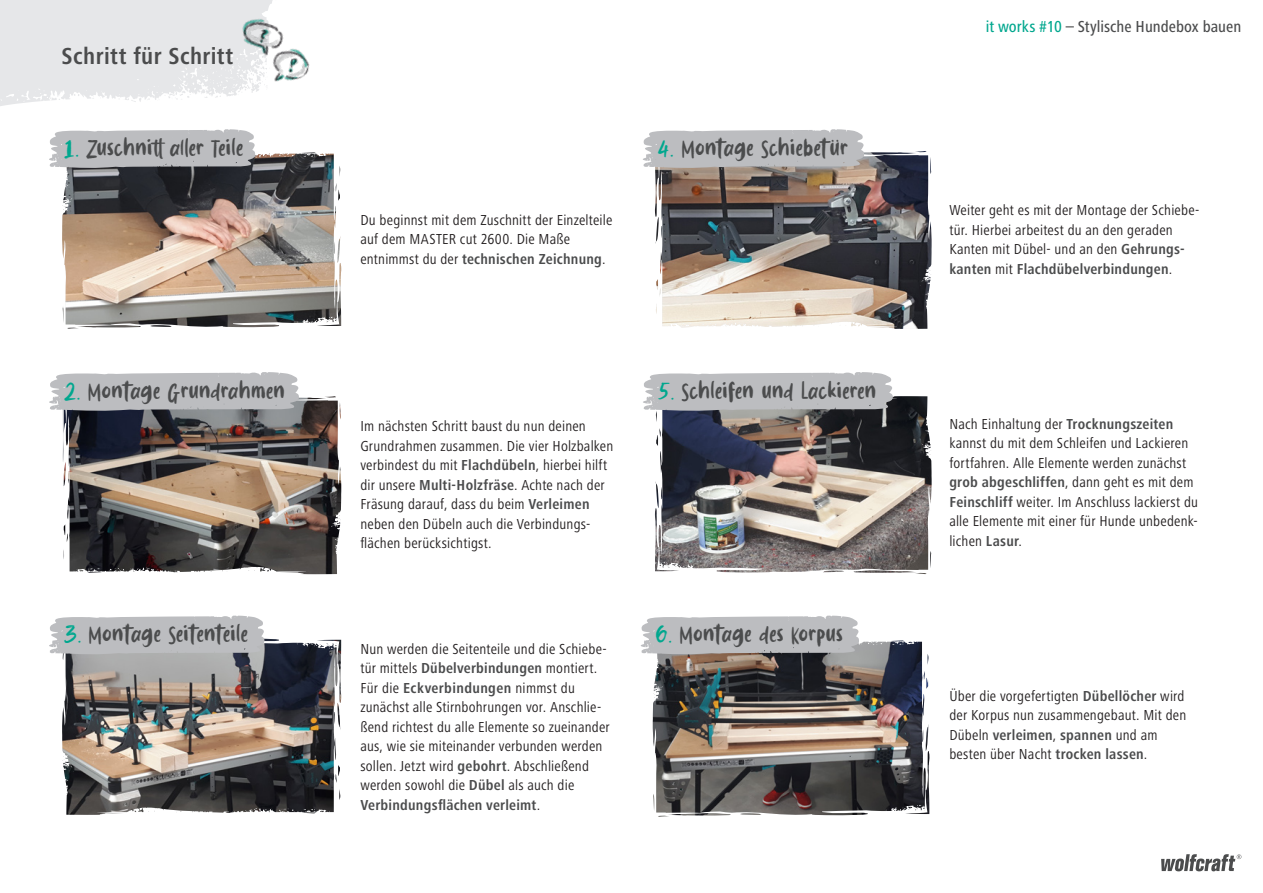
<style>
.page{position:relative;width:1263px;height:893px;background:#fff}
.page>*{position:absolute;margin:0;border:0;box-sizing:border-box;transform-origin:0 0}
.t1{font:700 condensed 24px "Frutiger Next LTW1 G";letter-spacing:.015em;color:#4b4c4d}
.t2{font:18px "Burnfolk Alt";letter-spacing:.02em;color:#4b4c4d}
.t3{font:500 condensed 16.5px "Frutiger Next LTW1 G";color:#4b4c4d}
.t4{font:condensed 15px/19.5px "Frutiger Next LTW1 G";letter-spacing:.015em;color:#231f20}
.s1{color:#00a78e}
.s2{font-weight:700;color:#4b4c4d}
</style>
<div class="page">
<svg style="left:1161px;top:854px;width:80px;height:17px"></svg>
<svg style="left:0;top:0;width:217px;height:106px;background:#e8e9eb"></svg>
<img style="left:67px;top:152px;width:274px;height:177px">
<img style="left:62px;top:169px;width:44px;height:156px">
<img style="left:62px;top:400px;width:279px;height:174px">
<img style="left:302px;top:396px;width:34px;height:12px">
<svg style="left:65px;top:638px;width:276px;height:177px;background:#575557"></svg>
<img style="left:62px;top:655px;width:180px;height:126px">
<img style="left:655px;top:155px;width:277px;height:174px">
<img style="left:867px;top:151px;width:60px;height:11px">
<img style="left:655px;top:396px;width:277px;height:178px">
<img style="left:896px;top:396px;width:10px;height:7px">
<img style="left:658px;top:640px;width:271px;height:177px">
<img style="left:653px;top:655px;width:43px;height:158px">
<svg style="left:49px;top:129px;width:209px;height:40px;background:#b8b9bc"></svg>
<svg style="left:643px;top:129px;width:224px;height:40px;background:#bebfc1"></svg>
<svg style="left:49px;top:372px;width:253px;height:39px;background:#bdbec1"></svg>
<svg style="left:643px;top:372px;width:253px;height:39px;background:#bbbcbf"></svg>
<svg style="left:49px;top:616px;width:218px;height:39px;background:#bebfc1"></svg>
<svg style="left:641px;top:616px;width:220px;height:39px;background:#bbbcbe"></svg>
<img style="left:217px;top:0;width:93px;height:97px">
<p class="t1" style="left:62px;top:42px;width:173px">Schritt für Schritt</p>
<p class="t2" style="left:64px;top:136px;width:181px"><span class="s1">1.</span> Zuschnitt aller Teile</p>
<p class="t2" style="left:658px;top:136px;width:192px"><span class="s1">4.</span> Montage Schiebetür</p>
<p class="t3" style="left:986px;top:17px;width:257px"><span class="s1">it works #10</span> – Stylische Hundebox bauen</p>
<p class="t4" style="left:360px;top:210px;width:253px">Du beginnst mit dem Zuschnitt der Einzelteile auf dem MASTER cut 2600. Die Maße entnimmst du der <span class="s2">technischen Zeichnung</span>.</p>
<p class="t4" style="left:949px;top:200px;width:251px">Weiter geht es mit der Montage der Schiebe&shy;tür. Hierbei arbeitest du an den geraden Kanten mit Dübel- und an den <span class="s2">Gehrungs&shy;kanten</span> mit <span class="s2">Flachdübelverbindungen</span>.</p>
<p class="t2" style="left:64px;top:379px;width:223px"><span class="s1">2.</span> Montage Grundrahmen</p>
<p class="t2" style="left:658px;top:379px;width:220px"><span class="s1">5.</span> Schleifen und Lackieren</p>
<p class="t4" style="left:360px;top:416px;width:254px">Im nächsten Schritt baust du nun deinen Grundrahmen zusammen. Die vier Holzbalken verbindest du mit <span class="s2">Flachdübeln</span>, hierbei hilft dir unsere <span class="s2">Multi-Holzfräse</span>. Achte nach der Fräsung darauf, dass du beim <span class="s2">Verleimen </span>neben den Dübeln auch die Verbindungs&shy;flächen berücksichtigst.</p>
<p class="t4" style="left:949px;top:414px;width:250px">Nach Einhaltung der <span class="s2">Trocknungszeiten </span>kannst du mit dem Schleifen und Lackieren fortfahren. Alle Elemente werden zunächst <span class="s2">grob abgeschliffen</span>, dann geht es mit dem <span class="s2">Feinschliff</span> weiter. Im Anschluss lackierst du alle Elemente mit einer für Hunde unbedenk&shy;lichen <span class="s2">Lasur</span>.</p>
<p class="t2" style="left:64px;top:622px;width:185px"><span class="s1">3.</span> Montage Seitenteile</p>
<p class="t2" style="left:656px;top:622px;width:188px"><span class="s1">6.</span> Montage des Korpus</p>
<p class="t4" style="left:360px;top:639px;width:251px">Nun werden die Seitenteile und die Schiebe&shy;tür mittels <span class="s2">Dübelverbindungen</span> montiert.<br>Für die <span class="s2">Eckverbindungen</span> nimmst du zunächst alle Stirnbohrungen vor. Anschlie&shy;ßend richtest du alle Elemente so zueinander aus, wie sie miteinander verbunden werden sollen. Jetzt wird <span class="s2">gebohrt</span>. Abschließend werden sowohl die <span class="s2">Dübel</span> als auch die <span class="s2">Verbindungsflächen verleimt</span>.</p>
<p class="t4" style="left:949px;top:686px;width:238px">Über die vorgefertigten <span class="s2">Dübellöcher</span> wird der Korpus nun zusammengebaut. Mit den Dübeln <span class="s2">verleimen</span>, <span class="s2">spannen</span> und am besten über Nacht <span class="s2">trocken lassen</span>.</p>
</div>
